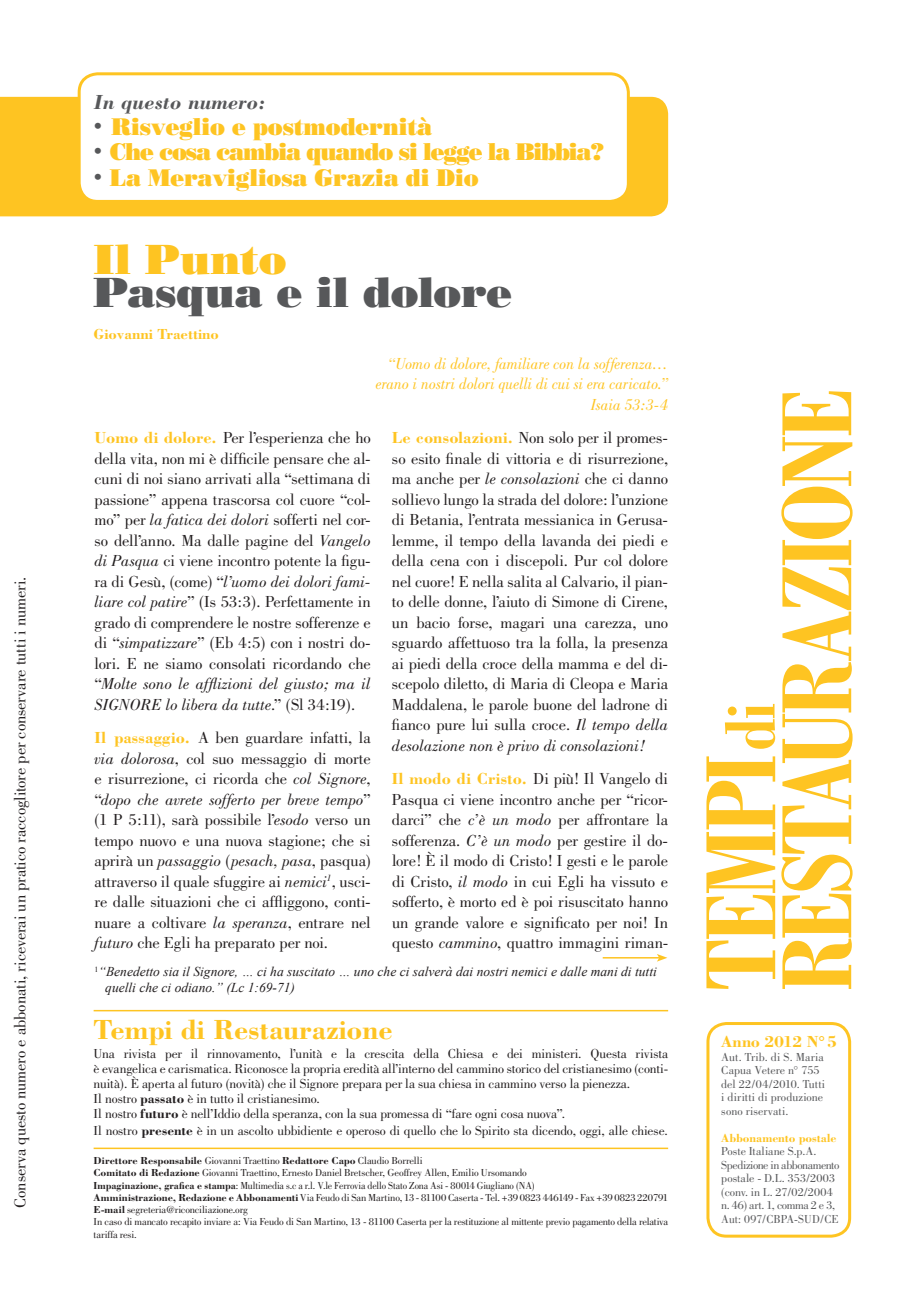
<style>
.page{position:relative;width:915px;height:1306px;background:#fff}
.page>*{position:absolute;margin:0;border:0;box-sizing:border-box;transform-origin:0 0}
.t1{font:42px "Bodoni Poster";letter-spacing:-.01em;color:#57585a}
.t2{font:42px "Bodoni Poster";color:#fec422}
.t3{font:700 28.5px "Bodoni";color:#fec422}
.t4{font:24px "Bodoni Poster";letter-spacing:-.01em;color:#fec422;scale:.94 1}
.t5{font:24px "Bodoni Poster";letter-spacing:-.05em;color:#fec422;scale:.94 1}
.t6{font:italic 700 21px "Bodoni";color:#57585a}
.t7{font:16.5px/20.5px "Bodoni";letter-spacing:-.005em;color:#231f20;text-align:justify}
.t8{font:italic 16.5px/20.5px "Bodoni";letter-spacing:-.005em;color:#fec422;text-align:right;scale:.94 1}
.t9{font:700 16.5px "Bodoni";letter-spacing:-.02em;color:#fec422}
.t10{font:700 15px "Bodoni";color:#fec422}
.t11{font:13.5px/15.3px "Bodoni";letter-spacing:-.01em;color:#231f20}
.t12{font:italic 13.5px/16.2px "Times New Roman";color:#231f20}
.t13{font:12px/13.5px "Bodoni";color:#57585a}
.t14{font:700 12px "Bodoni";color:#fec422}
.t15{font:10.5px/12.3px "Bodoni";letter-spacing:-.015em;color:#231f20}
.s1{font-size:18px;color:#57585a}
.s2{font-weight:700;color:#fec422}
.s3{font-style:italic}
.s4{font-weight:700}
</style>
<div class="page">
<div style="left:0;top:97px;width:668px;height:119px;background:#fec422"></div>
<div style="left:79px;top:74px;width:549px;height:127px;background:#fff;border-radius:19px"></div>
<div style="left:78px;top:72px;width:551px;height:131px;border:3px solid #fec422;border-radius:19px"></div>
<hr style="left:94px;top:1147px;width:574px;height:2px;background:#fec422">
<hr style="left:94px;top:1009px;width:574px;height:2px;background:#fec422">
<svg style="left:781px;top:391px;width:71px;height:597px"></svg>
<svg style="left:706px;top:756px;width:69px;height:232px"></svg>
<svg style="left:724px;top:704px;width:50px;height:44px"></svg>
<div style="left:706px;top:1022px;width:144px;height:215px;border:3px solid #fec422;border-radius:19px"></div>
<hr style="left:602px;top:957px;width:57px;height:1px;background:#fec422">
<svg style="left:656px;top:954px;width:11px;height:7px"></svg>
<p class="t7" style="left:10px;top:1207px;width:632px;rotate:-90deg">Conserva questo numero e abbonati, riceverai un pratico raccoglitore per conservare tutti i numeri.</p>
<p class="t6" style="left:93px;top:89px;width:173px">In questo numero:</p>
<h3 class="t4" style="left:93px;top:112px;width:362px"><span class="s1">•</span> Risveglio e postmodernità</h3>
<h3 class="t5" style="left:93px;top:137px;width:545px"><span class="s1">•</span> Che cosa cambia quando si legge la Bibbia?</h3>
<h3 class="t4" style="left:93px;top:163px;width:411px"><span class="s1">•</span> La Meravigliosa Grazia di Dio</h3>
<h1 class="t2" style="left:94px;top:233px;width:194px">Il Punto</h1>
<h1 class="t1" style="left:94px;top:266px;width:420px">Pasqua e il dolore</h1>
<p class="t10" style="left:94px;top:325px;width:127px">Giovanni Traettino</p>
<p class="t8" style="left:375px;top:353px;width:312px">“Uomo di dolore, familiare con la sofferenza… erano i nostri dolori quelli di cui si era caricato.”<br>Isaia 53:3-4</p>
<p class="t7" style="left:94px;top:427px;width:277px"><span class="s2">Uomo di dolore.</span> Per l’esperienza che ho della vita, non mi è difficile pensare che al&shy;cuni di noi siano arrivati alla “settimana di passione” appena trascorsa col cuore “col&shy;mo” per <span class="s3">la fatica dei dolori</span> sofferti nel cor&shy;so dell’anno. Ma dalle pagine del <span class="s3">Vangelo di Pasqua</span> ci viene incontro potente la figu&shy;ra di Gesù, (come) “<span class="s3">l’uomo dei dolori fami&shy;liare col patire</span>” (Is 53:3). Perfettamente in grado di comprendere le nostre sofferenze e di “<span class="s3">simpatizzare</span>” (Eb 4:5) con i nostri do&shy;lori. E ne siamo consolati ricordando che “<span class="s3">Molte sono le afflizioni del giusto; ma il SIGNORE lo libera da tutte</span>.” (Sl 34:19).</p>
<p class="t7" style="left:94px;top:727px;width:277px"><span class="s2">Il passaggio.</span> A ben guardare infatti, la <span class="s3">via dolorosa</span>, col suo messaggio di morte e risurrezione, ci ricorda che <span class="s3">col Signore</span>, “<span class="s3">dopo che avrete sofferto per breve tempo</span>” (1 P 5:11), sarà possibile l’<span class="s3">esodo</span> verso un tempo nuovo e una nuova stagione; che si aprirà un <span class="s3">passaggio</span> (<span class="s3">pesach, pasa</span>, pasqua) attraverso il quale sfuggire ai <span class="s3">nemici</span><sup>1</sup>, usci&shy;re dalle situazioni che ci affliggono, conti&shy;nuare a coltivare <span class="s3">la speranza</span>, entrare nel <span class="s3">futuro</span> che Egli ha preparato per noi.</p>
<p class="t7" style="left:392px;top:427px;width:277px"><span class="s2">Le consolazioni.</span> Non solo per il promes&shy;so esito finale di vittoria e di risurrezione, ma anche per <span class="s3">le consolazioni</span> che ci danno sollievo lungo la strada del dolore: l’unzione di Betania, l’entrata messianica in Gerusa&shy;lemme, il tempo della lavanda dei piedi e della cena con i discepoli. Pur col dolore nel cuore! E nella salita al Calvario, il pian&shy;to delle donne, l’aiuto di Simone di Cirene, un bacio forse, magari una carezza, uno sguardo affettuoso tra la folla, la presenza ai piedi della croce della mamma e del di&shy;scepolo diletto, di Maria di Cleopa e Maria Maddalena, le parole buone del ladrone di fianco pure lui sulla croce. <span class="s3">Il tempo della desolazione non è privo di consolazioni!</span></p>
<p class="t7" style="left:392px;top:768px;width:277px"><span class="s2">Il modo di Cristo.</span> Di più! Il Vangelo di Pasqua ci viene incontro anche per “ricor&shy;darci” che <span class="s3">c’è un modo</span> per affrontare la sofferenza. <span class="s3">C’è un modo</span> per gestire il do&shy;lore! È il modo di Cristo! I gesti e le parole di Cristo, <span class="s3">il modo</span> in cui Egli ha vissuto e sofferto, è morto ed è poi risuscitato hanno un grande valore e significato per noi! In questo <span class="s3">cammino</span>, quattro immagini riman-</p>
<p class="t12" style="left:105px;top:963px;width:553px;text-indent:-11px"><sup>1</sup>“Benedetto sia il Signore, … ci ha suscitato … uno che ci salverà dai nostri nemici e dalle mani di tutti quelli che ci odiano.” (Lc 1:69-71)</p>
<h2 class="t3" style="left:94px;top:1011px;width:300px">Tempi di Restaurazione</h2>
<p class="t11" style="left:94px;top:1046px;width:576px">Una rivista per il rinnovamento, l’unità e la crescita della Chiesa e dei ministeri. Questa rivista è evangelica e carismatica. Riconosce la propria eredità all’interno del cammino storico del cristianesimo (conti&shy;nuità). È aperta al futuro (novità) che il Signore prepara per la sua chiesa in cammino verso la pienezza.<br>Il nostro <span class="s4">passato</span> è in tutto il cristianesimo.<br>Il nostro <span class="s4">futuro</span> è nell’Iddio della speranza, con la sua promessa di “fare ogni cosa nuova”.<br>Il nostro <span class="s4">presente</span> è in un ascolto ubbidiente e operoso di quello che lo Spirito sta dicendo, oggi, alle chiese.</p>
<p class="t15" style="left:94px;top:1154px;width:576px"><span class="s4">Direttore Responsabile</span> Giovanni Traettino <span class="s4">Redattore Capo</span> Claudio Borrelli<br><span class="s4">Comitato di Redazione</span> Giovanni Traettino, Ernesto Daniel Bretscher, Geoffrey Allen, Emilio Ursomando<br><span class="s4">Impaginazione, grafica e stampa</span>: Multimedia s.c a r.l. V.le Ferrovia dello Stato Zona Asi - 80014 Giugliano (NA)<br><span class="s4">Amministrazione, Redazione e Abbonamenti</span> Via Feudo di San Martino, 13 - 81100 Caserta - Tel. +39 0823 446149 - Fax +39 0823 220791<br><span class="s4">E-mail</span> segreteria@riconciliazione.org<br>In caso di mancato recapito inviare a: Via Feudo di San Martino, 13 - 81100 Caserta per la restituzione al mittente previo pagamento della relativa tariffa resi.</p>
<p class="t9" style="left:721px;top:1031px;width:117px">Anno 2012 N° 5</p>
<p class="t13" style="left:721px;top:1049px;width:105px">Aut. Trib. di S. Maria<br>Capua Vetere n° 755 del 22/04/2010. Tutti i diritti di produzione sono riservati.</p>
<p class="t14" style="left:721px;top:1130px;width:117px">Abbonamento postale</p>
<p class="t13" style="left:721px;top:1144px;width:120px">Poste Italiane S.p.A.<br>Spedizione in abbonamento postale - D.L. 353/2003 (conv. in L. 27/02/2004 n. 46) art. 1, comma 2 e 3,<br>Aut: 097/CBPA-SUD/CE</p>
</div>
